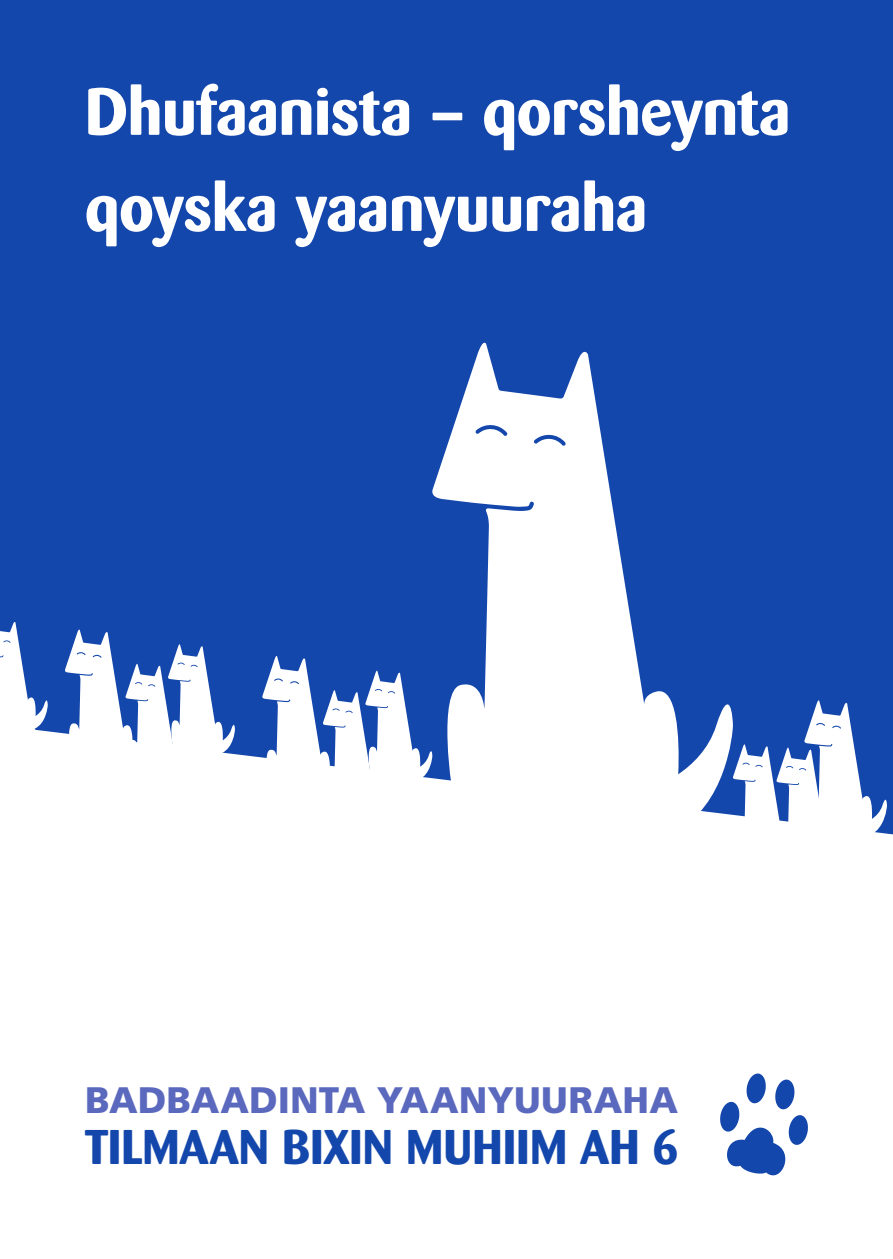
<style>
.page{position:relative;width:893px;height:1259px;background:#1447ac}
.page>*{position:absolute;margin:0;border:0;box-sizing:border-box;transform-origin:0 0}
.t1{font:700 66px/96px "Barmeno BQ";color:#fff}
.t2{font:700 48.3px "Barmeno BQ";letter-spacing:.005em;color:#1447ac}
.t3{font:900 36.9px "Frutiger";color:#5a68bd}
</style>
<div class="page">
<svg style="left:432px;top:342px;width:300px;height:383px"></svg>
<svg style="left:732px;top:700px;width:119px;height:25px"></svg>
<svg style="left:65px;top:629px;width:169px;height:96px"></svg>
<svg style="left:262px;top:656px;width:147px;height:69px"></svg>
<svg style="left:0;top:622px;width:48px;height:103px"></svg>
<div style="left:0;top:725px;width:893px;height:534px;background:#fff"></div>
<svg style="left:719px;top:1072px;width:90px;height:113px"></svg>
<p class="t1" style="left:85px;top:63px;width:707px">Dhufaanista – qorsheynta qoyska yaanyuuraha</p>
<p class="t3" style="left:85px;top:1078px;width:594px">BADBAADINTA YAANYUURAHA</p>
<p class="t2" style="left:85px;top:1118px;width:595px">TILMAAN BIXIN MUHIIM AH 6</p>
</div>
